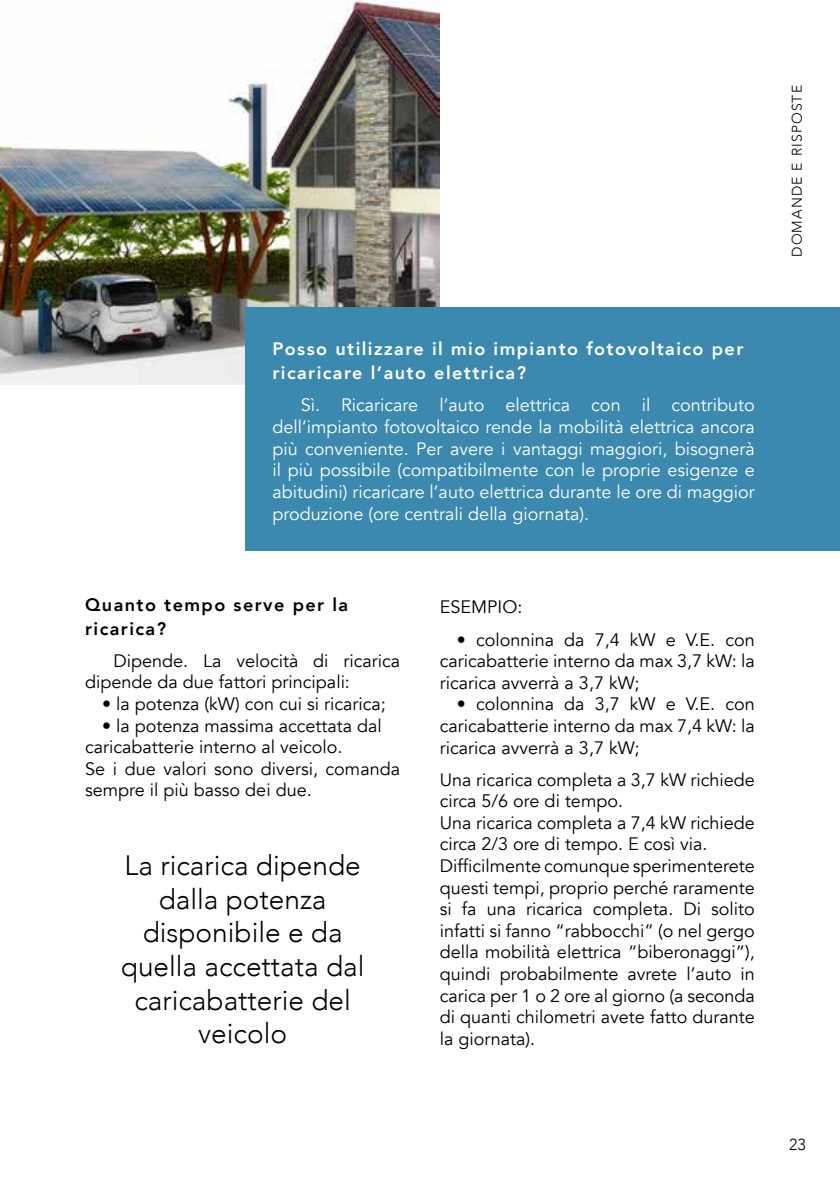
<style>
.page{position:relative;width:840px;height:1191px;background:#fff}
.page>*{position:absolute;margin:0;border:0;box-sizing:border-box;transform-origin:0 0}
.t1{font:300 28px/33.6px "Avenir";color:#000;text-align:center}
.t2{font:18px/21.6px "Avenir";color:#000}
.t3{font:18px/21.6px "Avenir";color:#fff;text-align:justify}
.t4{font:800 18px/24px "Avenir";letter-spacing:.08em;color:#fff}
.t5{font:800 18px/24px "Avenir";letter-spacing:.08em;color:#000}
.t6{font:300 16px "Avenir";color:#000}
.t7{font:300 14px "Avenir";letter-spacing:.08em;color:#000}
</style>
<div class="page">
<img style="left:0;top:0;width:439px;height:385px">
<div style="left:246px;top:307px;width:593px;height:243px;background:#3c89b0"></div>
<p class="t4" style="left:272px;top:337px;width:472px">Posso utilizzare il mio impianto fotovoltaico per ricaricare l’auto elettrica?</p>
<p class="t3" style="left:272px;top:395px;width:483px;text-indent:28px">Sì. Ricaricare l’auto elettrica con il contributo dell’impianto fotovoltaico rende la mobilità elettrica ancora più conveniente. Per avere i vantaggi maggiori, bisognerà il più possibile (compatibilmente con le proprie esigenze e abitudini) ricaricare l’auto elettrica durante le ore di maggior produzione (ore centrali della giornata).</p>
<p class="t5" style="left:85px;top:592px;width:264px">Quanto tempo serve per la ricarica?</p>
<p class="t2" style="left:85px;top:650px;width:316px;text-indent:28px">Dipende. La velocità di ricarica dipende da due fattori principali:</p>
<p class="t2" style="left:102px;top:693px;width:285px">• la potenza (kW) con cui si ricarica;</p>
<p class="t2" style="left:85px;top:715px;width:316px;text-indent:17px">• la potenza massima accettata dal caricabatterie interno al veicolo.<br>Se i due valori sono diversi, comanda sempre il più basso dei due.</p>
<h1 class="t1" style="left:121px;top:848px;width:245px">La ricarica dipende dalla potenza disponibile e da quella accettata dal caricabatterie del veicolo</h1>
<p class="t2" style="left:439px;top:597px;width:84px">ESEMPIO:</p>
<p class="t2" style="left:439px;top:629px;width:316px;text-align:justify;text-indent:17px">• colonnina da 7,4 kW e V.E. con caricabatterie interno da max 3,7 kW: la ricarica avverrà a 3,7 kW;</p>
<p class="t2" style="left:439px;top:693px;width:316px;text-align:justify;text-indent:17px">• colonnina da 3,7 kW e V.E. con caricabatterie interno da max 7,4 kW: la ricarica avverrà a 3,7 kW;</p>
<p class="t2" style="left:439px;top:769px;width:316px">Una ricarica completa a 3,7 kW richiede circa 5/6 ore di tempo.<br>Una ricarica completa a 7,4 kW richiede circa 2/3 ore di tempo. E così via.<br>Difficilmente comunque sperimenterete questi tempi, proprio perché raramente si fa una ricarica completa. Di solito infatti si fanno “rabbocchi” (o nel gergo della mobilità elettrica “biberonaggi”), quindi probabilmente avrete l’auto in carica per 1 o 2 ore al giorno (a seconda di quanti chilometri avete fatto durante la giornata).</p>
<p class="t7" style="left:788px;top:257px;width:173px;rotate:-90deg">DOMANDE E RISPOSTE</p>
<p class="t6" style="left:788px;top:1135px;width:18px">23</p>
</div>
